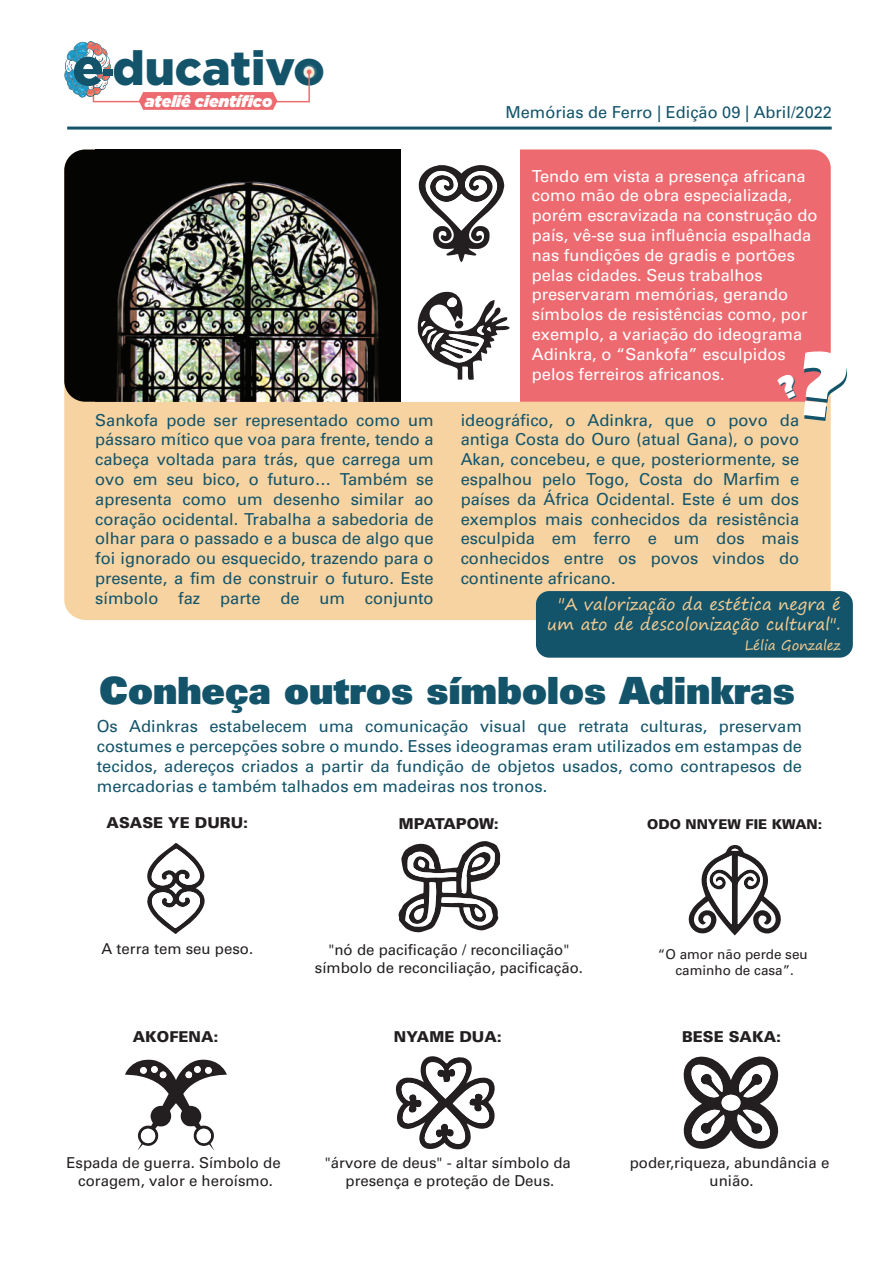
<style>
.page{position:relative;width:893px;height:1263px;background:#fff}
.page>*{position:absolute;margin:0;border:0;box-sizing:border-box;transform-origin:0 0}
.t1{font:900 47.7px "Gotham";color:#13546a}
.t2{font:37.5px "Univers LT Std X Black";color:#13546a}
.t3{font:16.5px/19.8px "Univers LT 55 Rm";color:#13546a;text-align:justify}
.t4{font:16.5px/19.8px "Univers LT 55 Rm";color:#fff}
.t5{font:16.5px/19.8px "Segoe Print";color:#f5cd94;text-align:right}
.t6{font:16.5px "Univers LT Std";color:#13546a}
.t7{font:italic 900 16.2px "Gotham";color:#fff}
.t8{font:15px/18px "Univers LT 55 Rm";color:#231f20;text-align:center}
.t9{font:15px "Univers LT 75 Blk";color:#231f20}
.t10{font:13.5px/16.2px "Univers LT 55 Rm";color:#231f20;text-align:center}
.t11{font:13.5px "Univers LT 75 Blk";color:#231f20}
.t12{font:13.5px "Segoe Print";color:#f5cd94}
</style>
<div class="page">
<hr style="left:67px;top:127px;width:765px;height:3px;background:#13546a">
<svg style="left:311px;top:66px;width:5px;height:12px"></svg>
<svg style="left:64px;top:41px;width:247px;height:69px"></svg>
<div style="left:103px;top:69px;width:10px;height:7px;background:#13546a"></div>
<div style="left:64px;top:150px;width:767px;height:470px;background:#f6d3a1;border-radius:21px"></div>
<div style="left:101px;top:150px;width:730px;height:252px;background:#ed6b70;border-radius:18px"></div>
<svg style="left:395px;top:1056px;width:100px;height:93px"></svg>
<svg style="left:147px;top:843px;width:58px;height:91px"></svg>
<svg style="left:125px;top:1060px;width:102px;height:90px"></svg>
<div style="left:141px;top:1129px;width:14px;height:14px;background:#fff;border-radius:50%"></div>
<div style="left:197px;top:1128px;width:14px;height:15px;background:#fff;border-radius:50%"></div>
<div style="left:194px;top:1066px;width:7px;height:7px;background:#fff;border-radius:50%"></div>
<div style="left:140px;top:1067px;width:7px;height:7px;background:#fff;border-radius:50%"></div>
<div style="left:205px;top:1067px;width:7px;height:7px;background:#fff;border-radius:50%"></div>
<div style="left:151px;top:1066px;width:7px;height:7px;background:#fff;border-radius:50%"></div>
<div style="left:185px;top:1071px;width:7px;height:7px;background:#fff;border-radius:50%"></div>
<div style="left:160px;top:1071px;width:6px;height:7px;background:#fff;border-radius:50%"></div>
<svg style="left:688px;top:845px;width:93px;height:90px"></svg>
<svg style="left:683px;top:1056px;width:96px;height:93px"></svg>
<svg style="left:398px;top:841px;width:102px;height:92px"></svg>
<div style="left:536px;top:591px;width:317px;height:67px;background:#13546a;border-radius:13px"></div>
<div style="left:64px;top:150px;width:444px;height:252px;background:#040503;border-radius:21px"></div>
<img style="left:95px;top:181px;width:306px;height:221px">
<div style="left:401px;top:144px;width:119px;height:258px;background:#fff"></div>
<svg style="left:418px;top:165px;width:87px;height:98px"></svg>
<svg style="left:417px;top:292px;width:93px;height:88px"></svg>
<svg style="left:777px;top:353px;width:54px;height:70px"></svg>
<h1 class="t1" style="left:112px;top:40px;width:214px">ducativo</h1>
<p class="t7" style="left:145px;top:92px;width:129px">ateliê científico</p>
<p class="t6" style="left:505px;top:102px;width:328px">Memórias de Ferro | Edição 09 | Abril/2022</p>
<p class="t4" style="left:532px;top:166px;width:287px">Tendo em vista a presença africana como mão de obra especializada, porém escravizada na construção do país, vê-se sua influência espalhada nas fundições de gradis e portões pelas cidades. Seus trabalhos preservaram memórias, gerando símbolos de resistências como, por exemplo, a variação do ideograma Adinkra, o “Sankofa” esculpidos pelos ferreiros africanos.</p>
<p class="t3" style="left:95px;top:410px;width:340px">Sankofa pode ser representado como um pássaro mítico que voa para frente, tendo a cabeça voltada para trás, que carrega um ovo em seu bico, o futuro… Também se apresenta como um desenho similar ao coração ocidental. Trabalha a sabedoria de olhar para o passado e a busca de algo que foi ignorado ou esquecido, trazendo para o presente, a fim de construir o futuro. Este símbolo faz parte de um conjunto</p>
<p class="t3" style="left:461px;top:410px;width:340px">ideográfico, o Adinkra, que o povo da antiga Costa do Ouro (atual Gana), o povo Akan, concebeu, e que, posteriormente, se espalhou pelo Togo, Costa do Marfim e países da África Ocidental. Este é um dos exemplos mais conhecidos da resistência esculpida em ferro e um dos mais conhecidos entre os povos vindos do continente africano.</p>
<p class="t5" style="left:547px;top:594px;width:295px">"A valorização da estética negra é um ato de descolonização cultural".</p>
<p class="t12" style="left:745px;top:633px;width:98px">Lélia Gonzalez</p>
<h2 class="t2" style="left:100px;top:665px;width:697px">Conheça outros símbolos Adinkras</h2>
<p class="t3" style="left:97px;top:717px;width:707px">Os Adinkras estabelecem uma comunicação visual que retrata culturas, preservam costumes e percepções sobre o mundo. Esses ideogramas eram utilizados em estampas de tecidos, adereços criados a partir da fundição de objetos usados, como contrapesos de mercadorias e também talhados em madeiras nos tronos.</p>
<p class="t9" style="left:107px;top:813px;width:143px">ASASE YE DURU:</p>
<p class="t9" style="left:399px;top:814px;width:102px">MPATAPOW:</p>
<p class="t11" style="left:647px;top:816px;width:177px">ODO NNYEW FIE KWAN:</p>
<p class="t8" style="left:102px;top:940px;width:153px">A terra tem seu peso.</p>
<p class="t8" style="left:315px;top:941px;width:270px">"nó de pacificação / reconciliação" símbolo de reconciliação, pacificação.</p>
<p class="t10" style="left:658px;top:946px;width:151px">“O amor não perde seu caminho de casa”.</p>
<p class="t9" style="left:133px;top:1027px;width:87px">AKOFENA:</p>
<p class="t9" style="left:394px;top:1028px;width:110px">NYAME DUA:</p>
<p class="t9" style="left:682px;top:1027px;width:101px">BESE SAKA:</p>
<p class="t8" style="left:66px;top:1154px;width:216px">Espada de guerra. Símbolo de coragem, valor e heroísmo.</p>
<p class="t8" style="left:325px;top:1154px;width:247px">"árvore de deus" - altar símbolo da presença e proteção de Deus.</p>
<p class="t8" style="left:630px;top:1154px;width:201px">poder,riqueza, abundância e união.</p>
</div>
